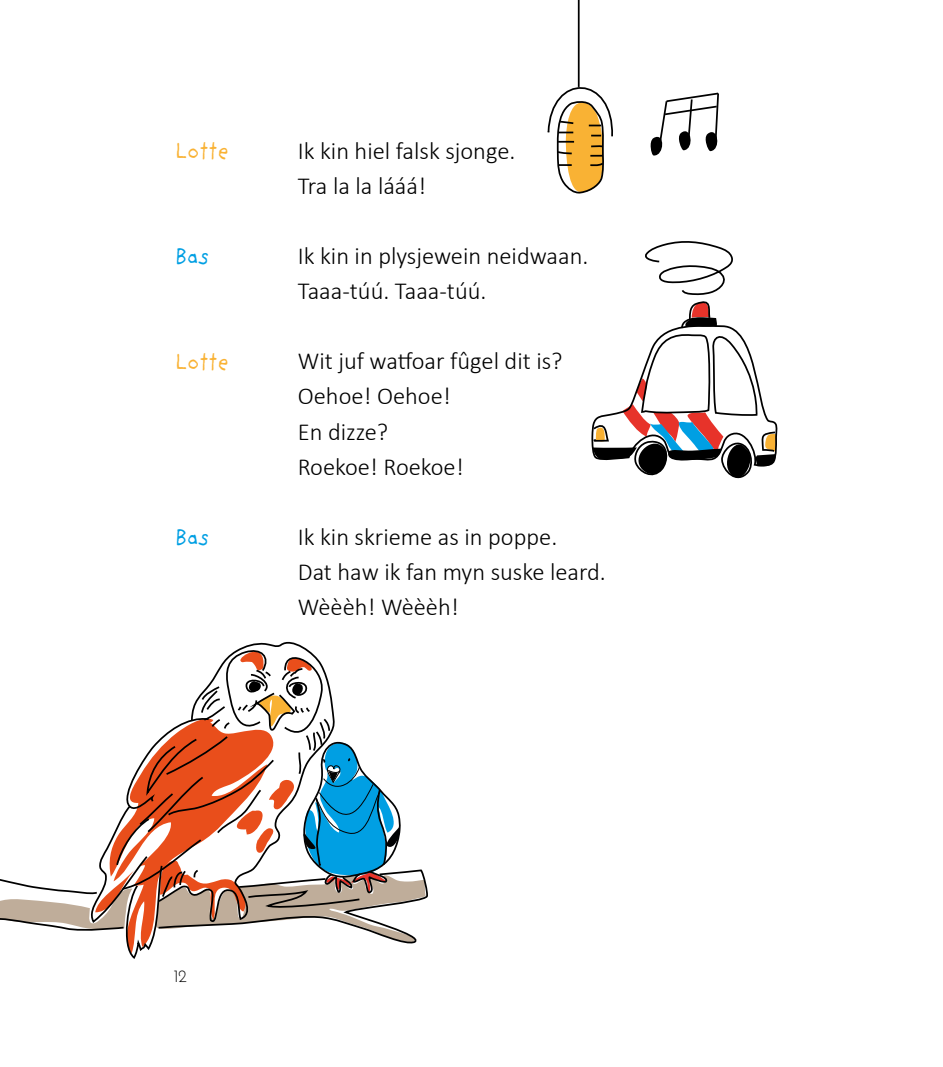
<style>
.page{position:relative;width:943px;height:1067px;background:#fff}
.page>*{position:absolute;margin:0;border:0;box-sizing:border-box;transform-origin:0 0}
.t1{font:300 24.5px/35px "Calibri";color:#000}
.t2{font:24.5px "Providence Sans Pro";letter-spacing:-.05em;color:#f9b234}
.t3{font:24.5px "Providence Sans Pro";letter-spacing:-.06em;color:#009fe3}
.t4{font:17.5px "Josefin Sans";color:#000}
</style>
<div class="page">
<svg style="left:0;top:641px;width:428px;height:318px"></svg>
<svg style="left:591px;top:241px;width:186px;height:238px"></svg>
<svg style="left:650px;top:93px;width:69px;height:62px"></svg>
<hr style="left:578px;top:0;width:1px;height:87px;background:#000">
<svg style="left:547px;top:71px;width:66px;height:122px"></svg>
<p class="t2" style="left:174px;top:137px;width:57px">Lotte</p>
<p class="t1" style="left:298px;top:133px;width:219px">Ik kin hiel falsk sjonge.<br>Tra la la lááá!</p>
<p class="t3" style="left:174px;top:242px;width:38px">Bas</p>
<p class="t1" style="left:298px;top:238px;width:292px">Ik kin in plysjewein neidwaan.<br>Taaa-túú. Taaa-túú.</p>
<p class="t2" style="left:174px;top:347px;width:57px">Lotte</p>
<p class="t1" style="left:298px;top:343px;width:266px">Wit juf watfoar fûgel dit is?<br>Oehoe! Oehoe!<br>En dizze?<br>Roekoe! Roekoe!</p>
<p class="t3" style="left:174px;top:522px;width:38px">Bas</p>
<p class="t1" style="left:298px;top:518px;width:310px">Ik kin skrieme as in poppe.<br>Dat haw ik fan myn suske leard.<br>Wèèèh! Wèèèh!</p>
<p class="t4" style="left:174px;top:964px;width:15px">12</p>
</div>
